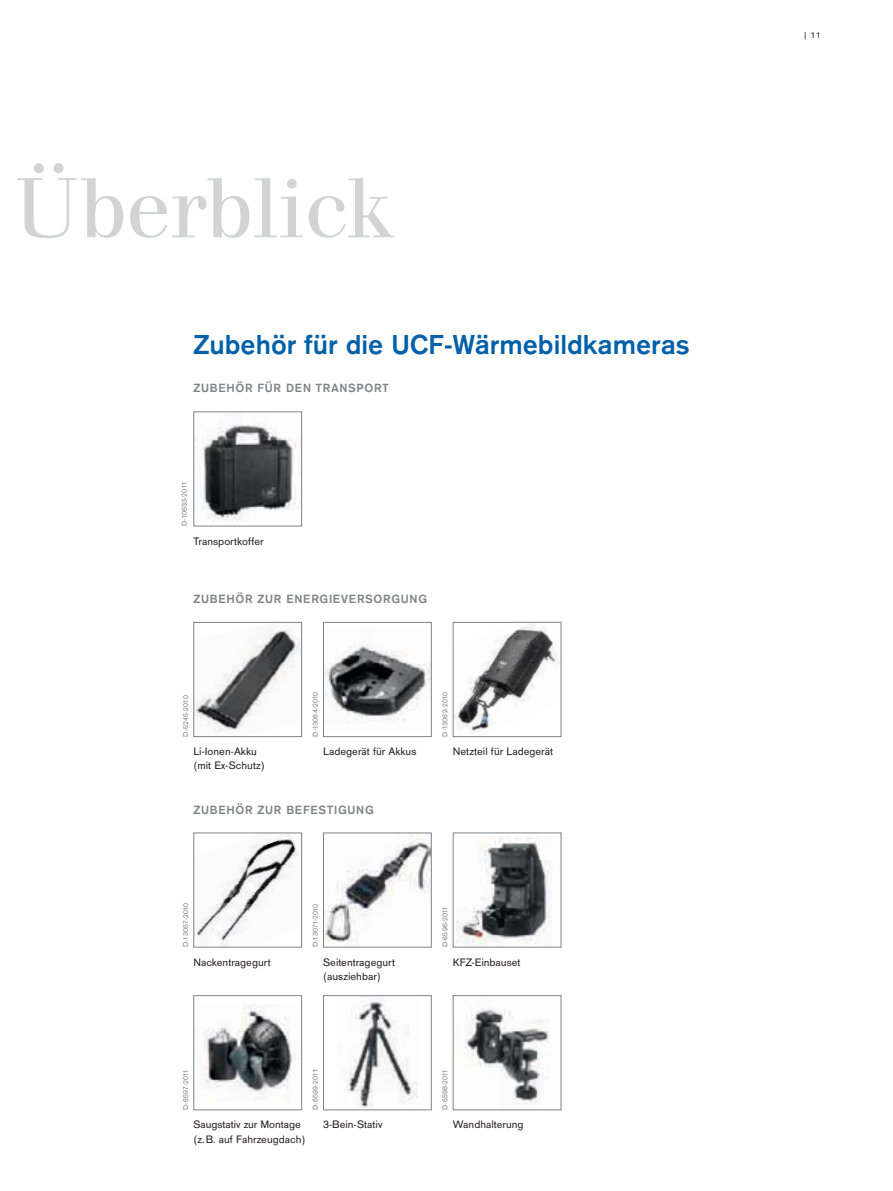
<style>
.page{position:relative;width:893px;height:1191px;background:#fff}
.page>*{position:absolute;margin:0;border:0;box-sizing:border-box;transform-origin:0 0}
.t1{font:88.5px "Draeger Walbaum";color:#d1d3d4}
.t2{font:700 28.5px "Draeger San";color:#0060a9}
.t3{font:700 12.3px "Draeger San";letter-spacing:.055em;color:#808285}
.t4{font:11.25px/14.2px "Draeger San";color:#231f20}
.t5{font:9px "Draeger San Tab";color:#231f20}
.t6{font:7.5px "Draeger San";letter-spacing:.025em;color:#808285}
</style>
<div class="page">
<img style="left:195px;top:424px;width:105px;height:97px">
<div style="left:193px;top:411px;width:109px;height:115px;border:1px solid #808285"></div>
<img style="left:195px;top:630px;width:105px;height:102px">
<div style="left:193px;top:622px;width:109px;height:115px;border:1px solid #808285"></div>
<img style="left:325px;top:639px;width:105px;height:84px">
<div style="left:323px;top:622px;width:109px;height:115px;border:1px solid #808285"></div>
<img style="left:455px;top:624px;width:104px;height:110px">
<div style="left:453px;top:622px;width:108px;height:115px;border:1px solid #808285"></div>
<img style="left:196px;top:834px;width:102px;height:111px">
<div style="left:193px;top:832px;width:109px;height:115px;border:1px solid #808285"></div>
<img style="left:325px;top:834px;width:105px;height:108px">
<div style="left:323px;top:832px;width:109px;height:115px;border:1px solid #808285"></div>
<img style="left:456px;top:836px;width:96px;height:109px">
<div style="left:453px;top:832px;width:108px;height:115px;border:1px solid #808285"></div>
<img style="left:455px;top:1007px;width:94px;height:97px">
<div style="left:453px;top:995px;width:108px;height:115px;border:1px solid #808285"></div>
<img style="left:205px;top:1004px;width:91px;height:96px">
<div style="left:193px;top:995px;width:109px;height:115px;border:1px solid #808285"></div>
<img style="left:348px;top:997px;width:69px;height:111px">
<div style="left:323px;top:995px;width:109px;height:115px;border:1px solid #808285"></div>
<h1 class="t1" style="left:15px;top:173px;width:378px">Überblick</h1>
<h2 class="t2" style="left:193px;top:333px;width:498px">Zubehör für die UCF-Wärmebildkameras</h2>
<p class="t3" style="left:193px;top:383px;width:196px">ZUBEHÖR FÜR DEN TRANSPORT</p>
<p class="t6" style="left:181px;top:526px;width:46px;rotate:-90deg">D-10633-2011</p>
<p class="t4" style="left:193px;top:534px;width:72px">Transportkoffer</p>
<p class="t3" style="left:193px;top:594px;width:235px">ZUBEHÖR ZUR ENERGIEVERSORGUNG</p>
<p class="t6" style="left:183px;top:737px;width:43px;rotate:-90deg">D-5245-2010</p>
<p class="t6" style="left:312px;top:737px;width:46px;rotate:-90deg">D-13064-2010</p>
<p class="t6" style="left:442px;top:737px;width:46px;rotate:-90deg">D-13062-2010</p>
<p class="t4" style="left:193px;top:745px;width:73px">Li-Ionen-Akku (mit Ex-Schutz)</p>
<p class="t4" style="left:323px;top:745px;width:95px">Ladegerät für Akkus</p>
<p class="t4" style="left:453px;top:745px;width:102px">Netzteil für Ladegerät</p>
<p class="t3" style="left:193px;top:804px;width:182px">ZUBEHÖR ZUR BEFESTIGUNG</p>
<p class="t6" style="left:183px;top:947px;width:46px;rotate:-90deg">D-13057-2010</p>
<p class="t6" style="left:312px;top:947px;width:45px;rotate:-90deg">D-13071-2010</p>
<p class="t6" style="left:442px;top:947px;width:42px;rotate:-90deg">D-6596-2011</p>
<p class="t4" style="left:193px;top:955px;width:79px">Nackentragegurt</p>
<p class="t4" style="left:323px;top:955px;width:74px">Seitentragegurt (ausziehbar)</p>
<p class="t4" style="left:453px;top:955px;width:69px">KFZ-Einbauset</p>
<p class="t6" style="left:183px;top:1110px;width:42px;rotate:-90deg">D-6597-2011</p>
<p class="t6" style="left:312px;top:1110px;width:42px;rotate:-90deg">D-6599-2011</p>
<p class="t6" style="left:442px;top:1110px;width:42px;rotate:-90deg">D-6598-2011</p>
<p class="t4" style="left:193px;top:1118px;width:114px">Saugstativ zur Montage (z.B. auf Fahrzeugdach)</p>
<p class="t4" style="left:323px;top:1118px;width:61px">3-Bein-Stativ</p>
<p class="t4" style="left:453px;top:1118px;width:72px">Wandhalterung</p>
<p class="t5" style="left:803px;top:32px;width:19px">| 11</p>
</div>
